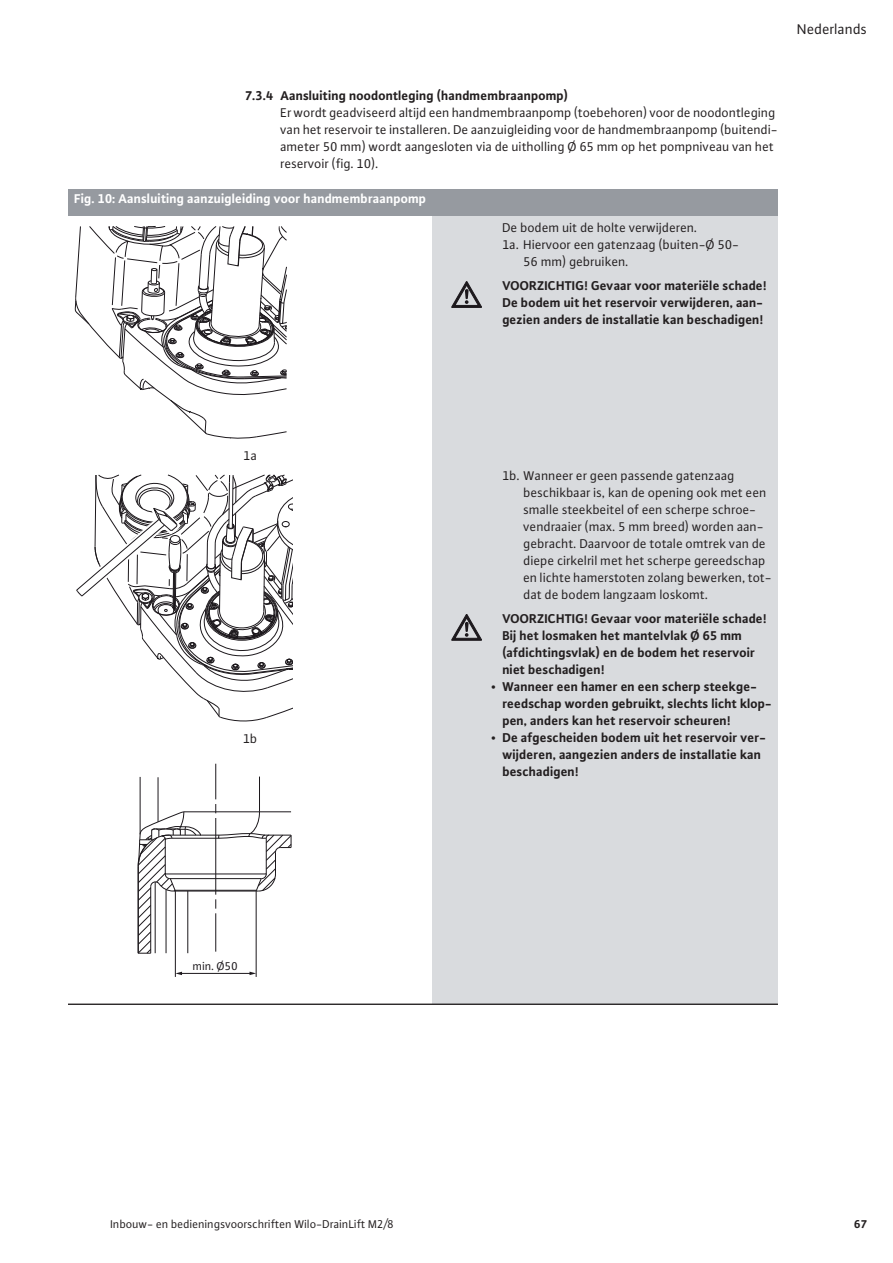
<style>
.page{position:relative;width:893px;height:1263px;background:#fff}
.page>*{position:absolute;margin:0;border:0;box-sizing:border-box;transform-origin:0 0}
.t1{font:15px "WILO Plus FM";color:#231f20}
.t2{font:13.5px/17px "WILO Plus FM";color:#231f20}
.t3{font:700 13.5px/17px "WILO Plus FM";color:#231f20}
.t4{font:700 13.5px "WILO Plus FM";color:#fff}
.t5{font:12px "WILO Plus FM";color:#231f20}
.t6{font:12px "WILO Plus FM";color:#1c181c}
.t7{font:700 12px "WILO Plus FM";color:#231f20}
</style>
<div class="page">
<div style="left:68px;top:189px;width:364px;height:27px;background:#969aa0"></div>
<div style="left:432px;top:189px;width:346px;height:27px;background:#969aa0"></div>
<div style="left:432px;top:216px;width:346px;height:251px;background:#d9dbde"></div>
<div style="left:432px;top:467px;width:346px;height:317px;background:#d9dbde"></div>
<div style="left:432px;top:784px;width:346px;height:220px;background:#d9dbde"></div>
<hr style="left:68px;top:1004px;width:710px;height:1px;background:#231f20">
<svg style="left:75px;top:226px;width:212px;height:213px"></svg>
<svg style="left:451px;top:281px;width:31px;height:27px"></svg>
<svg style="left:76px;top:474px;width:217px;height:248px"></svg>
<svg style="left:451px;top:614px;width:31px;height:27px"></svg>
<hr style="left:259px;top:777px;width:1px;height:35px;background:#1c181c">
<hr style="left:158px;top:777px;width:1px;height:45px;background:#1c181c">
<hr style="left:140px;top:777px;width:1px;height:58px;background:#1c181c">
<hr style="left:215px;top:764px;width:1px;height:35px;background:#1c181c">
<hr style="left:175px;top:891px;width:1px;height:86px;background:#1c181c">
<hr style="left:256px;top:891px;width:1px;height:86px;background:#1c181c">
<hr style="left:181px;top:973px;width:70px;height:1px;background:#1c181c">
<svg style="left:249px;top:972px;width:7px;height:3px"></svg>
<svg style="left:175px;top:972px;width:7px;height:3px"></svg>
<svg style="left:137px;top:804px;width:155px;height:150px"></svg>
<p class="t1" style="left:797px;top:24px;width:72px">Nederlands</p>
<p class="t3" style="left:245px;top:88px;width:325px">7.3.4 Aansluiting noodontleging (handmembraanpomp)</p>
<p class="t2" style="left:281px;top:105px;width:499px">Er wordt geadviseerd altijd een handmembraanpomp (toebehoren) voor de noodontleging van het reservoir te installeren. De aanzuigleiding voor de handmembraanpomp (buitendi&shy;ameter 50 mm) wordt aangesloten via de uitholling Ø 65 mm op het pompniveau van het reservoir (fig. 10).</p>
<p class="t4" style="left:74px;top:193px;width:354px">Fig. 10: Aansluiting aanzuigleiding voor handmembraanpomp</p>
<p class="t2" style="left:502px;top:220px;width:197px">De bodem uit de holte verwijderen.</p>
<p class="t2" style="left:502px;top:237px;width:238px">1a. Hiervoor een gatenzaag (buiten-Ø 50-</p>
<p class="t2" style="left:524px;top:254px;width:107px">56 mm) gebruiken.</p>
<p class="t3" style="left:502px;top:278px;width:266px">VOORZICHTIG! Gevaar voor materiële schade!<br>De bodem uit het reservoir verwijderen, aan&shy;gezien anders de installatie kan beschadigen!</p>
<p class="t2" style="left:243px;top:448px;width:15px">1a</p>
<p class="t2" style="left:243px;top:732px;width:16px">1b</p>
<p class="t2" style="left:524px;top:468px;width:250px;text-indent:-21px">1b. Wanneer er geen passende gatenzaag beschikbaar is, kan de opening ook met een smalle steekbeitel of een scherpe schroe&shy;vendraaier (max. 5 mm breed) worden aan&shy;gebracht. Daarvoor de totale omtrek van de diepe cirkelril met het scherpe gereedschap en lichte hamerstoten zolang bewerken, tot&shy;dat de bodem langzaam loskomt.</p>
<p class="t3" style="left:502px;top:611px;width:266px">VOORZICHTIG! Gevaar voor materiële schade!<br>Bij het losmaken het mantelvlak Ø 65 mm (afdichtingsvlak) en de bodem het reservoir niet beschadigen!</p>
<p class="t3" style="left:502px;top:679px;width:271px;text-indent:-11px">• Wanneer een hamer en een scherp steekge&shy;reedschap worden gebruikt, slechts licht klop&shy;pen, anders kan het reservoir scheuren!</p>
<p class="t3" style="left:502px;top:730px;width:265px;text-indent:-11px">• De afgescheiden bodem uit het reservoir ver&shy;wijderen, aangezien anders de installatie kan beschadigen!</p>
<p class="t6" style="left:193px;top:962px;width:46px">min. Ø50</p>
<p class="t5" style="left:111px;top:1219px;width:285px">Inbouw- en bedieningsvoorschriften Wilo-DrainLift M2/8</p>
<p class="t7" style="left:854px;top:1219px;width:14px">67</p>
</div>
